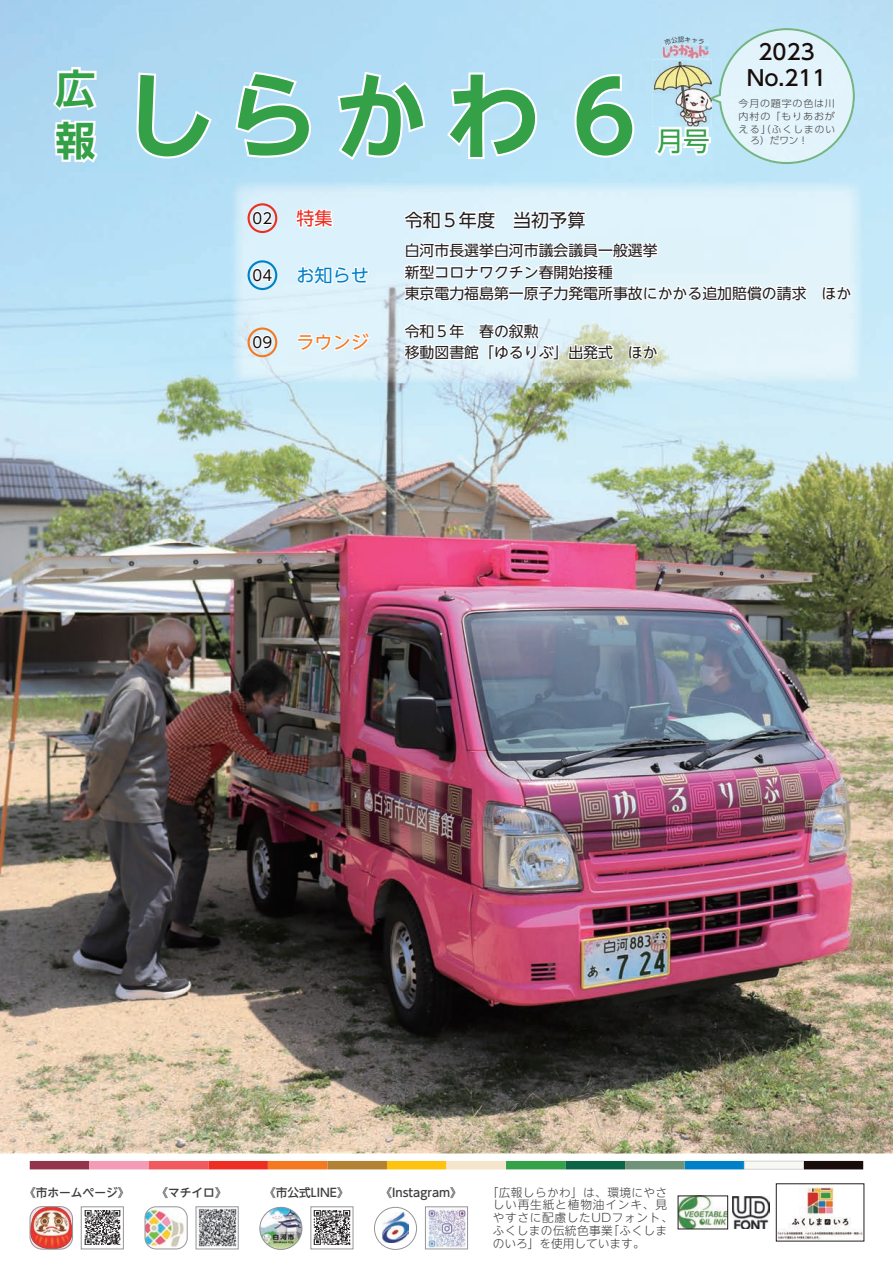
<style>
.page{position:relative;width:893px;height:1263px;background:#fff}
.page>*{position:absolute;margin:0;border:0;box-sizing:border-box;transform-origin:0 0}
.t1{font:700 95.7px "UD Shin Go NT Pro De";letter-spacing:.145em;color:#34a048}
.t2{font:700 40.35px/52.5px "UD Shin Go NT Pro De";color:#34a048}
.t3{font:26.55px "UD Shin Go NT Pro";color:#34a048}
.t4{font:500 21.3px/25.5px "UD Shin Go NT Pro";color:#180d0b;text-align:center}
.t5{font:18px "UD Shin Go NT Pro";color:#231f20}
.t6{font:18px "UD Shin Go NT Pro";color:#0081c7}
.t7{font:18px "UD Shin Go NT Pro";color:#f47921}
.t8{font:18px "UD Shin Go NT Pro";color:#ee2e22}
.t9{font:14.85px/21.3px "UD Shin Go NT Pro";color:#231f20}
.t10{font:14.85px "UD Shin Go NT Pro";color:#180d0b}
.t11{font:300 11.7px/12.8px "UD Shin Go NT Pro";letter-spacing:.03em;color:#3e3e3f}
.t12{font:500 11.7px "UD Shin Go NT Pro";color:#3e3e3f}
.t13{font:300 11.7px "UD Shin Go NT Pro";letter-spacing:.055em;color:#3e3e3f}
.t14{font:300 11.7px "UD Shin Go NT Pro";letter-spacing:.07em;color:#3e3e3f}
.t15{font:300 9.6px/12.8px "UD Shin Go Pro";letter-spacing:.085em;color:#3e3e3f;text-align:justify;scale:1.05 1}
.t16{font:300 9.6px "UD Shin Go Pro";letter-spacing:.085em;color:#3e3e3f}
</style>
<div class="page">
<img style="left:0;top:0;width:893px;height:1153px">
<img style="left:232px;top:181px;width:630px;height:202px">
<div style="left:208px;top:1161px;width:60px;height:8px;background:#ee2e22"></div>
<div style="left:685px;top:1161px;width:59px;height:8px;background:#0081c7"></div>
<div style="left:268px;top:1161px;width:59px;height:8px;background:#f47921"></div>
<div style="left:506px;top:1161px;width:60px;height:8px;background:#34a048"></div>
<div style="left:30px;top:1161px;width:59px;height:8px;background:#93344c"></div>
<div style="left:89px;top:1161px;width:60px;height:8px;background:#f49bb6"></div>
<div style="left:387px;top:1161px;width:59px;height:8px;background:#fec210"></div>
<div style="left:149px;top:1161px;width:59px;height:8px;background:#f05a5e"></div>
<div style="left:327px;top:1161px;width:60px;height:8px;background:#b28133"></div>
<div style="left:566px;top:1161px;width:59px;height:8px;background:#0c6346"></div>
<div style="left:446px;top:1161px;width:60px;height:8px;background:#f6e5cd"></div>
<div style="left:625px;top:1161px;width:60px;height:8px;background:#71937a"></div>
<div style="left:804px;top:1161px;width:59px;height:8px;background:#180d0b"></div>
<div style="left:744px;top:1161px;width:59px;height:8px;background:#f8f8f3"></div>
<div style="left:744px;top:1161px;width:60px;height:8px;border:1px solid #d1d2d4"></div>
<img style="left:680px;top:1198px;width:46px;height:29px">
<div style="left:678px;top:1196px;width:50px;height:33px;border:1px solid #231f20"></div>
<img style="left:733px;top:1196px;width:37px;height:33px">
<img style="left:778px;top:1187px;width:84px;height:52px">
<img style="left:198px;top:1208px;width:38px;height:39px">
<div style="left:196px;top:1206px;width:42px;height:43px;border:1px solid #939598"></div>
<img style="left:145px;top:1207px;width:42px;height:42px">
<div style="left:145px;top:1206px;width:42px;height:43px;border:1px solid #939598;border-radius:11px"></div>
<img style="left:84px;top:1210px;width:37px;height:35px">
<div style="left:81px;top:1206px;width:43px;height:43px;border:1px solid #939598"></div>
<svg style="left:30px;top:1206px;width:43px;height:43px"></svg>
<img style="left:30px;top:1206px;width:18px;height:42px">
<div style="left:30px;top:1206px;width:43px;height:43px;border:1px solid #939598;border-radius:12px"></div>
<img style="left:313px;top:1210px;width:38px;height:35px">
<div style="left:311px;top:1206px;width:42px;height:43px;border:1px solid #939598"></div>
<img style="left:427px;top:1208px;width:39px;height:39px">
<div style="left:425px;top:1206px;width:43px;height:43px;border:1px solid #939598"></div>
<img style="left:260px;top:1207px;width:41px;height:42px">
<div style="left:260px;top:1207px;width:42px;height:42px;border:1px solid #939598;border-radius:50%"></div>
<svg style="left:374px;top:1207px;width:43px;height:42px"></svg>
<img style="left:383px;top:1213px;width:25px;height:29px">
<div style="left:374px;top:1207px;width:43px;height:42px;border:1px solid #939598;border-radius:50%"></div>
<svg style="left:402px;top:208px;width:95px;height:23px"></svg>
<svg style="left:512px;top:209px;width:75px;height:22px"></svg>
<div style="left:248px;top:260px;width:29px;height:30px;border:2px solid #0081c7;border-radius:50%"></div>
<svg style="left:296px;top:264px;width:74px;height:22px"></svg>
<svg style="left:251px;top:267px;width:23px;height:16px"></svg>
<svg style="left:402px;top:241px;width:407px;height:62px"></svg>
<svg style="left:821px;top:284px;width:32px;height:135px;background:#def2f9"></svg>
<div style="left:248px;top:203px;width:29px;height:30px;border:2px solid #ee2e22;border-radius:50%"></div>
<svg style="left:294px;top:208px;width:41px;height:21px"></svg>
<svg style="left:251px;top:210px;width:23px;height:16px"></svg>
<svg style="left:402px;top:321px;width:158px;height:47px"></svg>
<svg style="left:567px;top:342px;width:48px;height:19px"></svg>
<svg style="left:627px;top:343px;width:32px;height:135px;background:#d0e8eb"></svg>
<div style="left:248px;top:327px;width:29px;height:30px;border:2px solid #f47921;border-radius:50%"></div>
<svg style="left:296px;top:331px;width:75px;height:22px"></svg>
<svg style="left:251px;top:334px;width:22px;height:16px"></svg>
<svg style="left:655px;top:127px;width:56px;height:29px"></svg>
<svg style="left:572px;top:72px;width:64px;height:88px"></svg>
<img style="left:712px;top:28px;width:143px;height:136px">
<svg style="left:50px;top:65px;width:51px;height:101px"></svg>
<svg style="left:136px;top:70px;width:78px;height:91px"></svg>
<svg style="left:233px;top:70px;width:80px;height:90px"></svg>
<svg style="left:335px;top:69px;width:93px;height:94px"></svg>
<svg style="left:444px;top:70px;width:95px;height:91px"></svg>
<img style="left:663px;top:44px;width:46px;height:15px">
<img style="left:652px;top:60px;width:60px;height:67px">
<svg style="left:708px;top:97px;width:4px;height:3px"></svg>
<svg style="left:664px;top:37px;width:40px;height:9px"></svg>
<h2 class="t2" style="left:55px;top:61px;width:41px">広報</h2>
<h1 class="t1" style="left:120px;top:38px;width:534px">しらかわ６</h1>
<p class="t10" style="left:253px;top:206px;width:21px">02</p>
<p class="t8" style="left:297px;top:204px;width:38px">特集</p>
<p class="t5" style="left:405px;top:205px;width:182px">令和５年度　当初予算</p>
<h3 class="t3" style="left:657px;top:119px;width:55px">月号</h3>
<h3 class="t4" style="left:747px;top:39px;width:81px">2023<br>No.211</h3>
<p class="t15" style="left:739px;top:97px;width:93px">今月の題字の色は川内村の「もりあおがえる」（ふくしまのい</p>
<p class="t16" style="left:751px;top:133px;width:59px">ろ）だワン!</p>
<p class="t10" style="left:253px;top:263px;width:21px">04</p>
<p class="t10" style="left:253px;top:330px;width:21px">09</p>
<p class="t6" style="left:297px;top:261px;width:74px">お知らせ</p>
<p class="t7" style="left:297px;top:328px;width:74px">ラウンジ</p>
<p class="t9" style="left:405px;top:240px;width:448px">白河市長選挙白河市議会議員一般選挙<br>新型コロナワクチン春開始接種<br>東京電力福島第一原子力発電所事故にかかる追加賠償の請求　ほか</p>
<p class="t9" style="left:405px;top:320px;width:135px">令和５年　春の叙勲</p>
<p class="t9" style="left:405px;top:341px;width:254px">移動図書館「ゆるりぶ」出発式　ほか</p>
<p class="t12" style="left:24px;top:1183px;width:107px">《市ホームページ》</p>
<p class="t12" style="left:157px;top:1183px;width:72px">《マチイロ》</p>
<p class="t12" style="left:264px;top:1183px;width:86px">《市公式LINE》</p>
<p class="t12" style="left:380px;top:1183px;width:83px">《Instagram》</p>
<p class="t11" style="left:487px;top:1185px;width:182px">「広報しらかわ」は、環境にやさ</p>
<p class="t14" style="left:493px;top:1195px;width:176px">しい再生紙と植物油インキ、見</p>
<p class="t13" style="left:493px;top:1208px;width:182px">やすさに配慮したUDフォント、</p>
<p class="t11" style="left:607px;top:1224px;width:61px">「ふくしま</p>
<p class="t11" style="left:493px;top:1224px;width:154px">ふくしまの伝統色事業<br>のいろ」を使用しています。</p>
</div>
